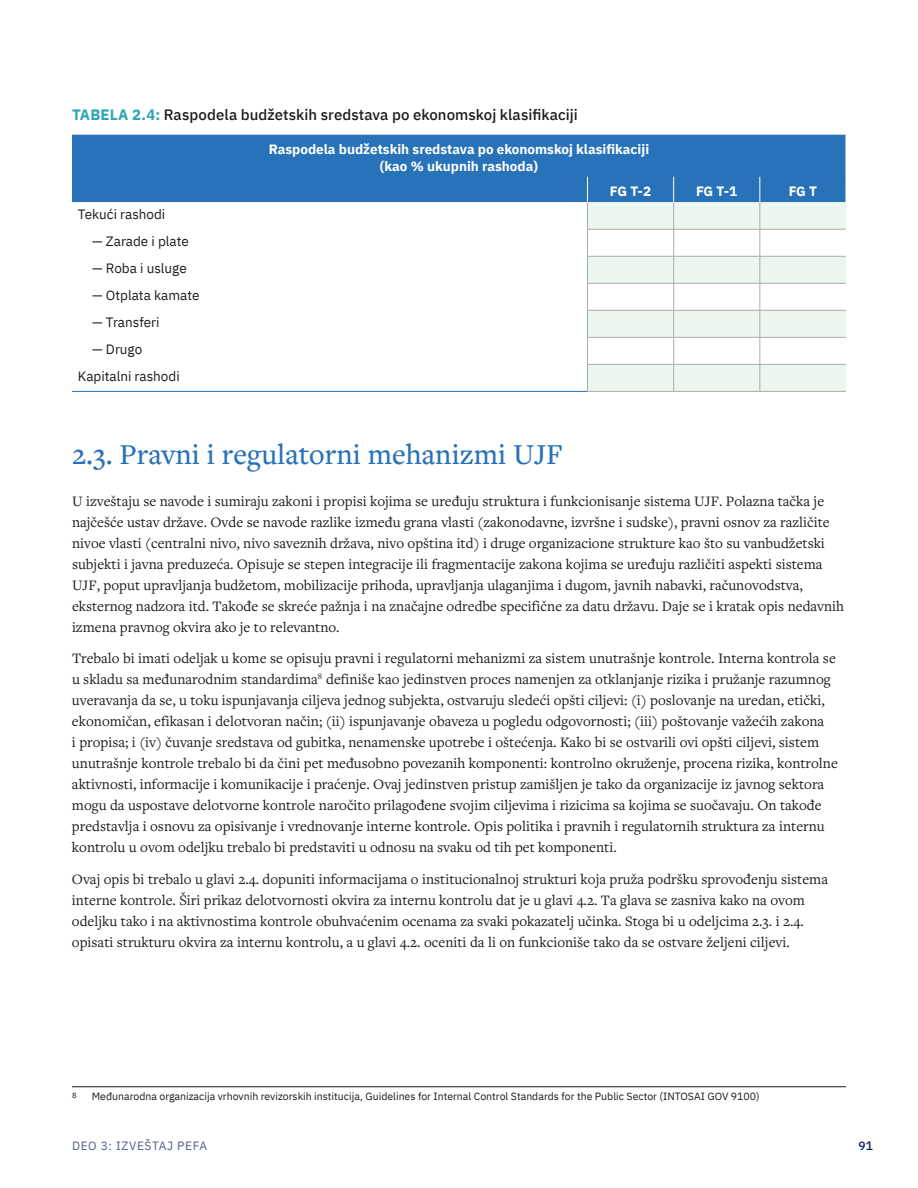
<style>
.page{position:relative;width:918px;height:1188px;background:#fff}
.page>*{position:absolute;margin:0;border:0;box-sizing:border-box;transform-origin:0 0}
.t1{font:500 30px "Freight Text Pro";color:#2872b9}
.t2{font:15px/21px "Freight Text Pro";color:#1c1b1a}
.t3{font:500 15px "IBM Plex Sans";letter-spacing:.005em;color:#1c1b1a}
.t4{font:700 13.5px/16.5px "IBM Plex Sans";color:#fff;text-align:center}
.t5{font:13.5px/27px "IBM Plex Sans";color:#1c1b1a}
.t6{font:12px "IBM Plex Sans";letter-spacing:.05em;color:#545e87}
.t7{font:500 12px "IBM Plex Sans";color:#02175a}
.t8{font:10.5px "IBM Plex Sans";color:#1c1b1a}
.t9{font:7.5px "IBM Plex Sans";color:#1c1b1a}
.s1{font-weight:700;color:#2ea5b4}
</style>
<div class="page">
<div style="left:72px;top:135px;width:774px;height:67px;background:#2872b9"></div>
<svg style="left:72px;top:202px;width:515px;height:189px"></svg>
<div style="left:588px;top:202px;width:258px;height:189px;background:#ebf6ee"></div>
<svg style="left:72px;top:229px;width:774px;height:135px"></svg>
<hr style="left:587px;top:229px;width:87px;height:1px;background:#abacac">
<hr style="left:674px;top:229px;width:86px;height:1px;background:#abacac">
<hr style="left:760px;top:229px;width:86px;height:1px;background:#abacac">
<hr style="left:587px;top:256px;width:87px;height:1px;background:#abacac">
<hr style="left:674px;top:256px;width:86px;height:1px;background:#abacac">
<hr style="left:760px;top:256px;width:86px;height:1px;background:#abacac">
<hr style="left:587px;top:283px;width:87px;height:1px;background:#abacac">
<hr style="left:674px;top:283px;width:86px;height:1px;background:#abacac">
<hr style="left:760px;top:283px;width:86px;height:1px;background:#abacac">
<hr style="left:587px;top:310px;width:87px;height:1px;background:#abacac">
<hr style="left:674px;top:310px;width:86px;height:1px;background:#abacac">
<hr style="left:760px;top:310px;width:86px;height:1px;background:#abacac">
<hr style="left:587px;top:337px;width:87px;height:1px;background:#abacac">
<hr style="left:674px;top:337px;width:86px;height:1px;background:#abacac">
<hr style="left:760px;top:337px;width:86px;height:1px;background:#abacac">
<hr style="left:587px;top:364px;width:87px;height:1px;background:#abacac">
<hr style="left:72px;top:391px;width:515px;height:1px;background:#2872b9">
<hr style="left:587px;top:391px;width:87px;height:1px;background:#abacac">
<hr style="left:674px;top:391px;width:86px;height:1px;background:#abacac">
<hr style="left:760px;top:391px;width:86px;height:1px;background:#abacac">
<hr style="left:674px;top:364px;width:86px;height:1px;background:#abacac">
<svg style="left:587px;top:177px;width:1px;height:214px"></svg>
<svg style="left:673px;top:177px;width:1px;height:214px"></svg>
<svg style="left:759px;top:177px;width:2px;height:214px"></svg>
<hr style="left:760px;top:364px;width:86px;height:1px;background:#abacac">
<hr style="left:72px;top:1086px;width:774px;height:1px;background:#1c1b1a">
<p class="t3" style="left:72px;top:103px;width:507px"><span class="s1">TABELA 2.4:</span> Raspodela budžetskih sredstava po ekonomskoj klasifikaciji</p>
<p class="t4" style="left:269px;top:140px;width:382px">Raspodela budžetskih sredstava po ekonomskoj klasifikaciji (kao % ukupnih rashoda)</p>
<p class="t4" style="left:610px;top:182px;width:43px">FG T-2</p>
<p class="t4" style="left:696px;top:182px;width:43px">FG T-1</p>
<p class="t4" style="left:789px;top:182px;width:30px">FG T</p>
<p class="t5" style="left:78px;top:199px;width:89px">Tekući rashodi</p>
<p class="t5" style="left:92px;top:226px;width:98px">— Zarade i plate</p>
<p class="t5" style="left:92px;top:253px;width:96px">— Roba i usluge</p>
<p class="t5" style="left:92px;top:280px;width:109px">— Otplata kamate</p>
<p class="t5" style="left:92px;top:307px;width:69px">— Transferi</p>
<p class="t5" style="left:78px;top:335px;width:103px;text-indent:14px">— Drugo<br>Kapitalni rashodi</p>
<h1 class="t1" style="left:72px;top:435px;width:493px">2.3. Pravni i regulatorni mehanizmi UJF</h1>
<p class="t2" style="left:72px;top:490px;width:774px">U izveštaju se navode i sumiraju zakoni i propisi kojima se uređuju struktura i funkcionisanje sistema UJF. Polazna tačka je najčešće ustav države. Ovde se navode razlike između grana vlasti (zakonodavne, izvršne i sudske), pravni osnov za različite nivoe vlasti (centralni nivo, nivo saveznih država, nivo opština itd) i druge organizacione strukture kao što su vanbudžetski subjekti i javna preduzeća. Opisuje se stepen integracije ili fragmentacije zakona kojima se uređuju različiti aspekti sistema UJF, poput upravljanja budžetom, mobilizacije prihoda, upravljanja ulaganjima i dugom, javnih nabavki, računovodstva, eksternog nadzora itd. Takođe se skreće pažnja i na značajne odredbe specifične za datu državu. Daje se i kratak opis nedavnih izmena pravnog okvira ako je to relevantno.</p>
<p class="t2" style="left:72px;top:647px;width:767px">Trebalo bi imati odeljak u kome se opisuju pravni i regulatorni mehanizmi za sistem unutrašnje kontrole. Interna kontrola se u skladu sa međunarodnim standardima<sup>8</sup><sup>7</sup>definiše kao jedinstven proces namenjen za otklanjanje rizika i pružanje razumnog uveravanja da se, u toku ispunjavanja ciljeva jednog subjekta, ostvaruju sledeći opšti ciljevi: (i) poslovanje na uredan, etički, ekonomičan, efikasan i delotvoran način; (ii) ispunjavanje obaveza u pogledu odgovornosti; (iii) poštovanje važećih zakona<br>i propisa; i (iv) čuvanje sredstava od gubitka, nenamenske upotrebe i oštećenja. Kako bi se ostvarili ovi opšti ciljevi, sistem unutrašnje kontrole trebalo bi da čini pet međusobno povezanih komponenti: kontrolno okruženje, procena rizika, kontrolne aktivnosti, informacije i komunikacije i praćenje. Ovaj jedinstven pristup zamišljen je tako da organizacije iz javnog sektora mogu da uspostave delotvorne kontrole naročito prilagođene svojim ciljevima i rizicima sa kojima se suočavaju. On takođe predstavlja i osnovu za opisivanje i vrednovanje interne kontrole. Opis politika i pravnih i regulatornih struktura za internu kontrolu u ovom odeljku trebalo bi predstaviti u odnosu na svaku od tih pet komponenti.</p>
<p class="t2" style="left:72px;top:868px;width:758px">Ovaj opis bi trebalo u glavi 2.4. dopuniti informacijama o institucionalnoj strukturi koja pruža podršku sprovođenju sistema interne kontrole. Širi prikaz delotvornosti okvira za internu kontrolu dat je u glavi 4.2. Ta glava se zasniva kako na ovom odeljku tako i na aktivnostima kontrole obuhvaćenim ocenama za svaki pokazatelj učinka. Stoga bi u odeljcima 2.3. i 2.4. opisati strukturu okvira za internu kontrolu, a u glavi 4.2. oceniti da li on funkcioniše tako da se ostvare željeni ciljevi.</p>
<p class="t9" style="left:72px;top:1090px;width:6px">8</p>
<p class="t8" style="left:92px;top:1089px;width:669px">Međunarodna organizacija vrhovnih revizorskih institucija, Guidelines for Internal Control Standards for the Public Sector (INTOSAI GOV 9100)</p>
<p class="t6" style="left:72px;top:1137px;width:137px">DEO 3: IZVEŠTAJ PEFA</p>
<p class="t7" style="left:859px;top:1137px;width:16px">91</p>
</div>
